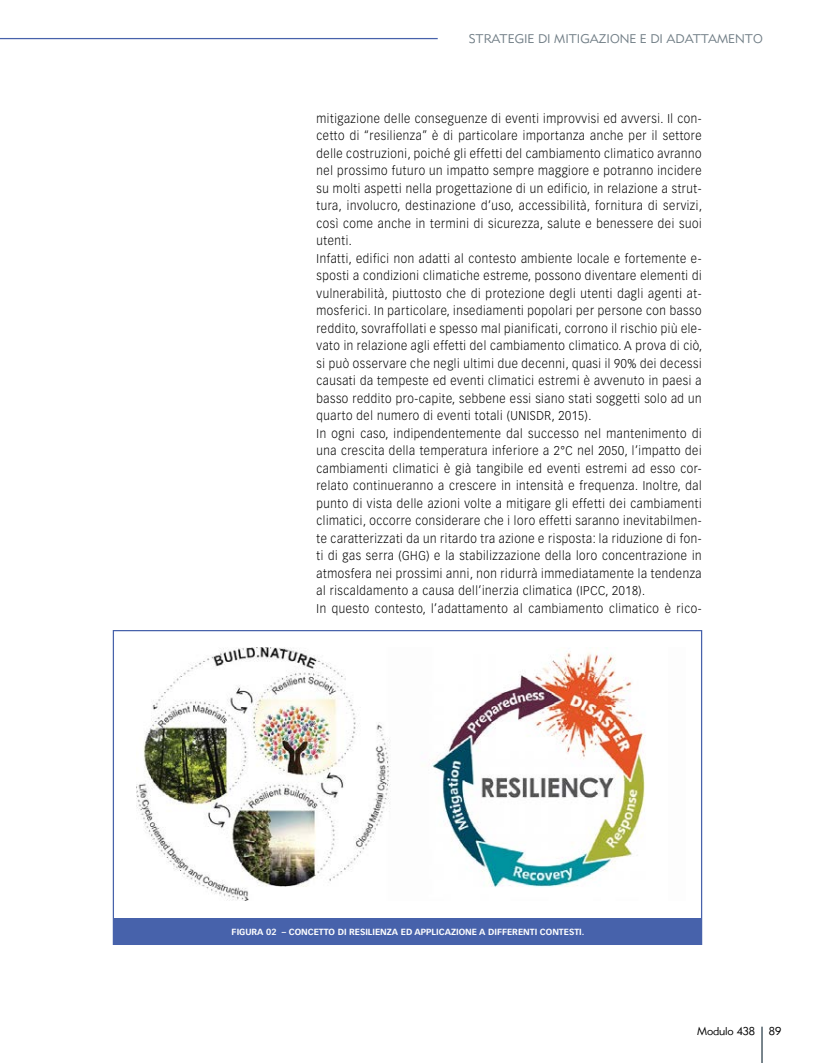
<style>
.page{position:relative;width:815px;height:1063px;background:#fff}
.page>*{position:absolute;margin:0;border:0;box-sizing:border-box;transform-origin:0 0}
.t1{font:300 12.5px/17.5px "Vectora LT Std";letter-spacing:.05em;color:#000;scale:.92 1}
.t2{font:12.5px "Metro Lite Two";color:#717e86}
.t3{font:11.25px "Metro Lite Two";letter-spacing:-.015em;color:#000}
.t4{font:700 8.75px "Vectora LT Std";color:#fff}
</style>
<div class="page">
<hr style="left:761px;top:1027px;width:2px;height:36px;background:#717e86">
<img style="left:136px;top:648px;width:510px;height:253px">
<div style="left:114px;top:918px;width:588px;height:27px;background:#4762ab"></div>
<hr style="left:0;top:38px;width:438px;height:1px;background:#4762ab">
<p class="t2" style="left:469px;top:31px;width:296px">STRATEGIE DI MITIGAZIONE E DI ADATTAMENTO</p>
<p class="t1" style="left:317px;top:109px;width:421px">mitigazione delle conseguenze di eventi improvvisi ed avversi. Il con&shy;cetto di “resilienza” è di particolare importanza anche per il settore delle costruzioni, poiché gli effetti del cambiamento climatico avranno nel prossimo futuro un impatto sempre maggiore e potranno incidere su molti aspetti nella progettazione di un edificio, in relazione a strut&shy;tura, involucro, destinazione d’uso, accessibilità, fornitura di servizi, così come anche in termini di sicurezza, salute e benessere dei suoi utenti.<br>Infatti, edifici non adatti al contesto ambiente locale e fortemente e&shy;sposti a condizioni climatiche estreme, possono diventare elementi di vulnerabilità, piuttosto che di protezione degli utenti dagli agenti at&shy;mosferici. In particolare, insediamenti popolari per persone con basso reddito, sovraffollati e spesso mal pianificati, corrono il rischio più ele&shy;vato in relazione agli effetti del cambiamento climatico. A prova di ciò, si può osservare che negli ultimi due decenni, quasi il 90% dei decessi causati da tempeste ed eventi climatici estremi è avvenuto in paesi a basso reddito pro-capite, sebbene essi siano stati soggetti solo ad un quarto del numero di eventi totali (UNISDR, 2015).<br>In ogni caso, indipendentemente dal successo nel mantenimento di una crescita della temperatura inferiore a 2°C nel 2050, l’impatto dei cambiamenti climatici è già tangibile ed eventi estremi ad esso cor&shy;relato continueranno a crescere in intensità e frequenza. Inoltre, dal punto di vista delle azioni volte a mitigare gli effetti dei cambiamenti climatici, occorre considerare che i loro effetti saranno inevitabilmen&shy;te caratterizzati da un ritardo tra azione e risposta: la riduzione di fon&shy;ti di gas serra (GHG) e la stabilizzazione della loro concentrazione in atmosfera nei prossimi anni, non ridurrà immediatamente la tendenza al riscaldamento a causa dell’inerzia climatica (IPCC, 2018).<br>In questo contesto, l’adattamento al cambiamento climatico è rico-</p>
<p class="t4" style="left:232px;top:927px;width:354px">FIGURA 02 – CONCETTO DI RESILIENZA ED APPLICAZIONE A DIFFERENTI CONTESTI.</p>
<p class="t3" style="left:697px;top:1025px;width:86px">Modulo 438 89</p>
</div>
